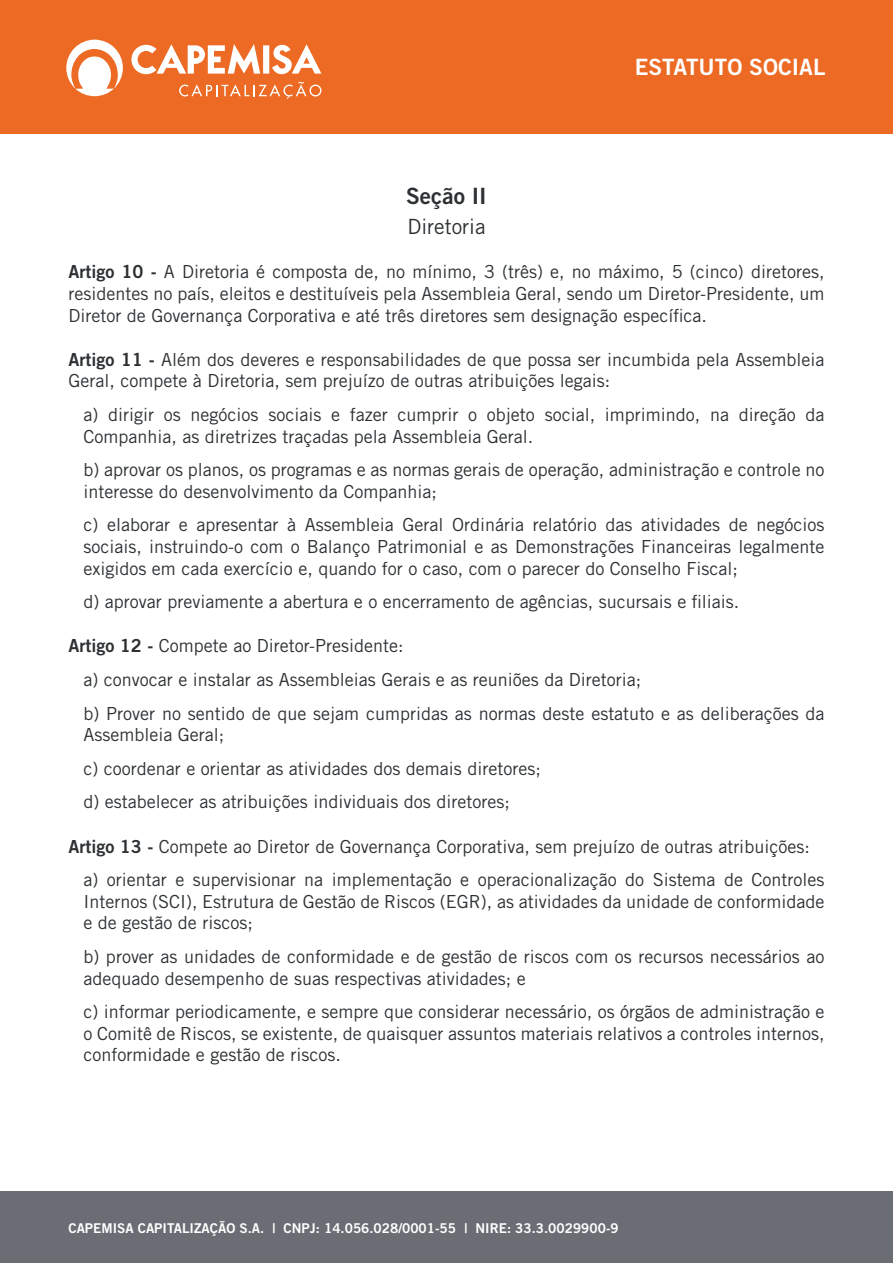
<style>
.page{position:relative;width:893px;height:1263px;background:#fff}
.page>*{position:absolute;margin:0;border:0;box-sizing:border-box;transform-origin:0 0}
.t1{font:22.5px "Trade Gothic LT Std Bd 2";color:#fff}
.t2{font:22.5px "Trade Gothic LT Std Bd 2";color:#2d3134}
.t3{font:21px "Trade Gothic LT Std";color:#2d3134}
.t4{font:18px/21.6px "Trade Gothic LT Std";color:#2d3134}
.t5{font:13.5px "Trade Gothic LT Std Bd 2";color:#fff}
.s1{font-family:"Trade Gothic LT Std Bd 2"}
</style>
<div class="page">
<div style="left:0;top:0;width:893px;height:134px;background:#ec6a23"></div>
<div style="left:0;top:1192px;width:893px;height:71px;background:#6a6d73"></div>
<svg style="left:131px;top:44px;width:190px;height:30px"></svg>
<svg style="left:179px;top:82px;width:142px;height:17px"></svg>
<svg style="left:66px;top:40px;width:57px;height:56px"></svg>
<p class="t1" style="left:635px;top:53px;width:192px">ESTATUTO SOCIAL</p>
<p class="t2" style="left:406px;top:182px;width:82px">Seção II</p>
<p class="t3" style="left:407px;top:214px;width:80px">Diretoria</p>
<p class="t4" style="left:68px;top:261px;width:758px;text-align:justify"><span class="s1">Artigo 10 -</span> A Diretoria é composta de, no mínimo, 3 (três) e, no máximo, 5 (cinco) diretores, residentes no país, eleitos e destituíveis pela Assembleia Geral, sendo um Diretor-Presidente, um Diretor de Governança Corporativa e até três diretores sem designação específica.</p>
<p class="t4" style="left:68px;top:348px;width:757px"><span class="s1">Artigo 11 -</span> Além dos deveres e responsabilidades de que possa ser incumbida pela Assembleia<br>Geral, compete à Diretoria, sem prejuízo de outras atribuições legais:</p>
<p class="t4" style="left:83px;top:404px;width:743px">a) dirigir os negócios sociais e fazer cumprir o objeto social, imprimindo, na direção da<br>Companhia, as diretrizes traçadas pela Assembleia Geral.</p>
<p class="t4" style="left:83px;top:459px;width:743px">b) aprovar os planos, os programas e as normas gerais de operação, administração e controle no interesse do desenvolvimento da Companhia;</p>
<p class="t4" style="left:83px;top:514px;width:743px;text-align:justify">c) elaborar e apresentar à Assembleia Geral Ordinária relatório das atividades de negócios sociais, instruindo-o com o Balanço Patrimonial e as Demonstrações Financeiras legalmente exigidos em cada exercício e, quando for o caso, com o parecer do Conselho Fiscal;</p>
<p class="t4" style="left:83px;top:591px;width:657px">d) aprovar previamente a abertura e o encerramento de agências, sucursais e filiais.</p>
<p class="t4" style="left:83px;top:629px;width:743px;line-height:33.6px;text-indent:-15px"><span class="s1">Artigo 12 -</span> Compete ao Diretor-Presidente:<br>a) convocar e instalar as Assembleias Gerais e as reuniões da Diretoria;<br>b) Prover no sentido de que sejam cumpridas as normas deste estatuto e as deliberações da</p>
<p class="t4" style="left:83px;top:718px;width:459px;line-height:33.6px">Assembleia Geral;<br>c) coordenar e orientar as atividades dos demais diretores; d) estabelecer as atribuições individuais dos diretores;</p>
<p class="t4" style="left:83px;top:829px;width:743px;line-height:33.6px;text-indent:-15px"><span class="s1">Artigo 13 -</span> Compete ao Diretor de Governança Corporativa, sem prejuízo de outras atribuições: a) orientar e supervisionar na implementação e operacionalização do Sistema de Controles</p>
<p class="t4" style="left:83px;top:890px;width:743px">Internos (SCI), Estrutura de Gestão de Riscos (EGR), as atividades da unidade de conformidade e de gestão de riscos;</p>
<p class="t4" style="left:83px;top:945px;width:742px">b) prover as unidades de conformidade e de gestão de riscos com os recursos necessários ao adequado desempenho de suas respectivas atividades; e</p>
<p class="t4" style="left:83px;top:1001px;width:743px;text-align:justify">c) informar periodicamente, e sempre que considerar necessário, os órgãos de administração e o Comitê de Riscos, se existente, de quaisquer assuntos materiais relativos a controles internos, conformidade e gestão de riscos.</p>
<p class="t5" style="left:68px;top:1220px;width:552px">CAPEMISA CAPITALIZAÇÃO S.A. | CNPJ: 14.056.028/0001-55 | NIRE: 33.3.0029900-9</p>
</div>
